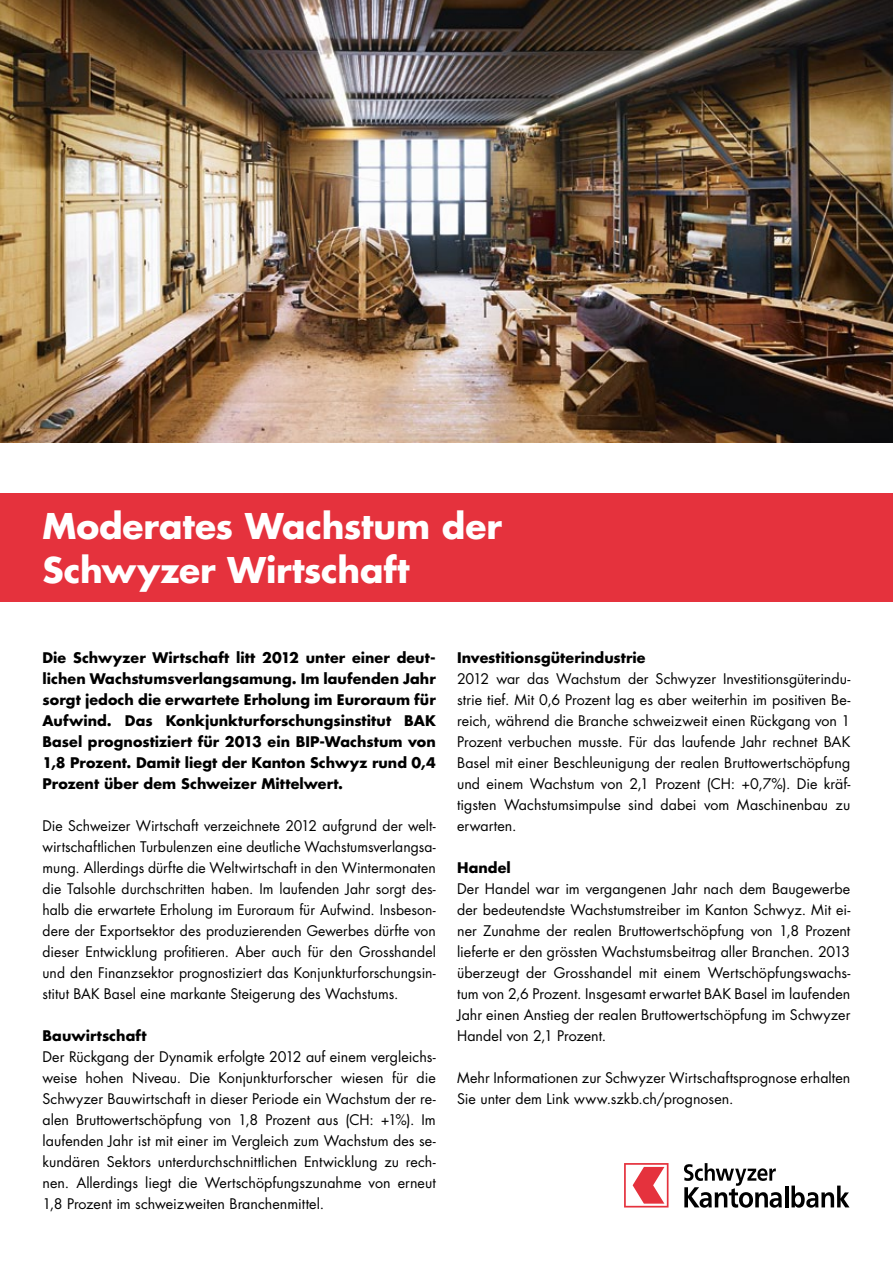
<style>
.page{position:relative;width:893px;height:1263px;background:#fff}
.page>*{position:absolute;margin:0;border:0;box-sizing:border-box;transform-origin:0 0}
.t1{font:700 34.5px/43.5px "Futura";letter-spacing:-.005em;color:#fff}
.t2{font:14.25px/21px "Futura";letter-spacing:.005em;color:#000}
.t3{font:700 14.25px/21px "Futura";letter-spacing:.005em;color:#000;text-align:justify}
.s1{font-weight:700}
</style>
<div class="page">
<img style="left:0;top:0;width:893px;height:442px">
<svg style="left:684px;top:1163px;width:98px;height:45px"></svg>
<hr style="left:785px;top:1185px;width:3px;height:22px;background:#000">
<svg style="left:791px;top:1185px;width:58px;height:23px"></svg>
<svg style="left:624px;top:1163px;width:44px;height:44px"></svg>
<div style="left:0;top:493px;width:893px;height:108px;background:#e5323d"></div>
<p class="t1" style="left:43px;top:504px;width:461px">Moderates Wachstum der<br>Schwyzer Wirtschaft</p>
<p class="t3" style="left:43px;top:646px;width:395px">Die Schwyzer Wirtschaft litt 2012 unter einer deut&shy;lichen Wachstumsverlangsamung. Im laufenden Jahr sorgt jedoch die erwartete Erholung im Euroraum für Aufwind. Das Konkjunkturforschungsinstitut BAK Basel prognostiziert für 2013 ein BIP-Wachstum von 1,8 Prozent. Damit liegt der Kanton Schwyz rund 0,4<br>Prozent über dem Schweizer Mittelwert.</p>
<p class="t2" style="left:43px;top:815px;width:395px;text-align:justify">Die Schweizer Wirtschaft verzeichnete 2012 aufgrund der welt&shy;wirtschaftlichen Turbulenzen eine deutliche Wachstumsverlangsa&shy;mung. Allerdings dürfte die Weltwirtschaft in den Wintermonaten die Talsohle durchschritten haben. Im laufenden Jahr sorgt des&shy;halb die erwartete Erholung im Euroraum für Aufwind. Insbeson&shy;dere der Exportsektor des produzierenden Gewerbes dürfte von dieser Entwicklung profitieren. Aber auch für den Grosshandel und den Finanzsektor prognostiziert das Konjunkturforschungsin&shy;stitut BAK Basel eine markante Steigerung des Wachstums.</p>
<p class="t2" style="left:43px;top:1025px;width:395px"><span class="s1">Bauwirtschaft<br></span>Der Rückgang der Dynamik erfolgte 2012 auf einem vergleichs&shy;weise hohen Niveau. Die Konjunkturforscher wiesen für die Schwyzer Bauwirtschaft in dieser Periode ein Wachstum der re&shy;alen Bruttowertschöpfung von 1,8 Prozent aus (CH: +1%). Im laufenden Jahr ist mit einer im Vergleich zum Wachstum des se&shy;kundären Sektors unterdurchschnittlichen Entwicklung zu rech&shy;nen. Allerdings liegt die Wertschöpfungszunahme von erneut 1,8 Prozent im schweizweiten Branchenmittel.</p>
<p class="t2" style="left:457px;top:647px;width:395px"><span class="s1">Investitionsgüterindustrie<br></span>2012 war das Wachstum der Schwyzer Investitionsgüterindu&shy;strie tief. Mit 0,6 Prozent lag es aber weiterhin im positiven Be&shy;reich, während die Branche schweizweit einen Rückgang von 1<br>Prozent verbuchen musste. Für das laufende Jahr rechnet BAK Basel mit einer Beschleunigung der realen Bruttowertschöpfung und einem Wachstum von 2,1 Prozent (CH: +0,7%). Die kräf&shy;tigsten Wachstumsimpulse sind dabei vom Maschinenbau zu erwarten.</p>
<p class="t2" style="left:457px;top:857px;width:395px"><span class="s1">Handel<br></span>Der Handel war im vergangenen Jahr nach dem Baugewerbe der bedeutendste Wachstumstreiber im Kanton Schwyz. Mit ei&shy;ner Zunahme der realen Bruttowertschöpfung von 1,8 Prozent lieferte er den grössten Wachstumsbeitrag aller Branchen. 2013 überzeugt der Grosshandel mit einem Wertschöpfungswachs&shy;tum von 2,6 Prozent. Insgesamt erwartet BAK Basel im laufenden Jahr einen Anstieg der realen Bruttowertschöpfung im Schwyzer Handel von 2,1 Prozent.</p>
<p class="t2" style="left:457px;top:1067px;width:395px">Mehr Informationen zur Schwyzer Wirtschaftsprognose erhalten<br>Sie unter dem Link www.szkb.ch/prognosen.</p>
</div>
